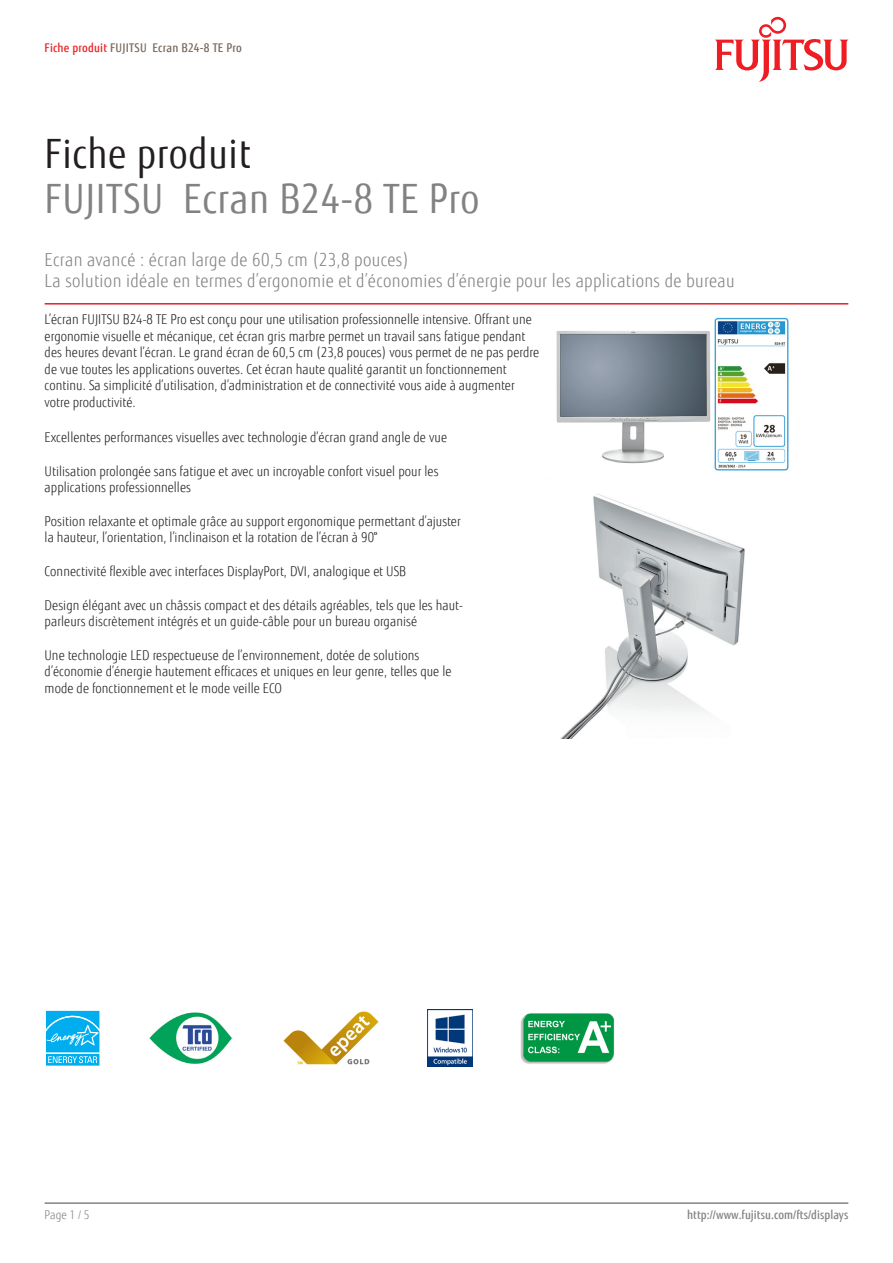
<style>
.page{position:relative;width:893px;height:1263px;background:#fff}
.page>*{position:absolute;margin:0;border:0;box-sizing:border-box;transform-origin:0 0}
.Product_Title_Name{font:40.5px "Fujitsu Sans";letter-spacing:.02em;color:#818381;scale:.9 1}
.Document_Title{font:40.5px "Fujitsu Sans";letter-spacing:.02em;color:#231f20;scale:.9 1}
.Product_Subtitle{font:300 18px "Fujitsu Sans";letter-spacing:.02em;color:#818381;scale:.9 1}
.BoMBody9pt{font:300 13.5px/16.5px "Fujitsu Sans";letter-spacing:.005em;color:#231f20;scale:.9 1}
.BoMBody1stpage{font:300 13.5px/16.5px "Fujitsu Sans";letter-spacing:.005em;color:#231f20;scale:.9 1}
.RunningFooter_R{font:500 12px "Fujitsu Sans";letter-spacing:.005em;color:#818381;scale:.9 1}
.RunningHeader{font:500 12px "Fujitsu Sans";letter-spacing:.02em;color:#78695d;scale:.9 1}
.RunningFooter_L{font:300 12px "Fujitsu Sans";color:#818381;scale:.9 1}
.s1{color:#eb2223}
</style>
<div class="page">
<hr style="left:45px;top:1202px;width:803px;height:2px;background:#818381">
<hr style="left:45px;top:303px;width:803px;height:2px;background:#ee1d23">
<svg style="left:715px;top:17px;width:133px;height:65px"></svg>
<img style="left:556px;top:317px;width:233px;height:154px">
<img style="left:560px;top:494px;width:185px;height:245px">
<div style="left:45px;top:1009px;width:56px;height:45px;background:#def4fc"></div>
<svg style="left:45px;top:1011px;width:56px;height:55px;background:#37bff2"></svg>
<img style="left:149px;top:1012px;width:83px;height:52px">
<img style="left:283px;top:1011px;width:96px;height:54px">
<img style="left:427px;top:1009px;width:46px;height:58px">
<img style="left:520px;top:1013px;width:95px;height:51px">
<p class="RunningHeader" style="left:45px;top:40px;width:221px"><span class="s1">Fiche produit</span> FUJITSU Ecran B24-8 TE Pro</p>
<p class="Document_Title" style="left:45px;top:130px;width:230px">Fiche produit</p>
<p class="Product_Title_Name" style="left:45px;top:175px;width:485px">FUJITSU Ecran B24-8 TE Pro</p>
<p class="Product_Subtitle" style="left:45px;top:249px;width:406px">Ecran avancé : écran large de 60,5 cm (23,8 pouces)</p>
<p class="Product_Subtitle" style="left:45px;top:270px;width:768px">La solution idéale en termes d’ergonomie et d’économies d’énergie pour les applications de bureau</p>
<p class="BoMBody1stpage" style="left:45px;top:311px;width:551px">L’écran FUJITSU B24-8 TE Pro est conçu pour une utilisation professionnelle intensive. Offrant une ergonomie visuelle et mécanique, cet écran gris marbre permet un travail sans fatigue pendant des heures devant l’écran. Le grand écran de 60,5 cm (23,8 pouces) vous permet de ne pas perdre de vue toutes les applications ouvertes. Cet écran haute qualité garantit un fonctionnement continu. Sa simplicité d’utilisation, d’administration et de connectivité vous aide à augmenter votre productivité.</p>
<p class="BoMBody9pt" style="left:45px;top:429px;width:449px">Excellentes performances visuelles avec technologie d’écran grand angle de vue</p>
<p class="BoMBody9pt" style="left:45px;top:463px;width:439px">Utilisation prolongée sans fatigue et avec un incroyable confort visuel pour les applications professionnelles</p>
<p class="BoMBody9pt" style="left:45px;top:513px;width:464px">Position relaxante et optimale grâce au support ergonomique permettant d’ajuster la hauteur, l’orientation, l’inclinaison et la rotation de l’écran à 90°</p>
<p class="BoMBody9pt" style="left:45px;top:563px;width:403px">Connectivité flexible avec interfaces DisplayPort, DVI, analogique et USB</p>
<p class="BoMBody9pt" style="left:45px;top:597px;width:466px">Design élégant avec un châssis compact et des détails agréables, tels que les haut&shy;parleurs discrètement intégrés et un guide-câble pour un bureau organisé</p>
<p class="BoMBody9pt" style="left:45px;top:647px;width:454px">Une technologie LED respectueuse de l’environnement, dotée de solutions d’économie d’énergie hautement efficaces et uniques en leur genre, telles que le mode de fonctionnement et le mode veille ECO</p>
<p class="RunningFooter_L" style="left:45px;top:1208px;width:51px">Page 1 / 5</p>
<p class="RunningFooter_R" style="left:687px;top:1208px;width:181px">http://www.fujitsu.com/fts/displays</p>
</div>
